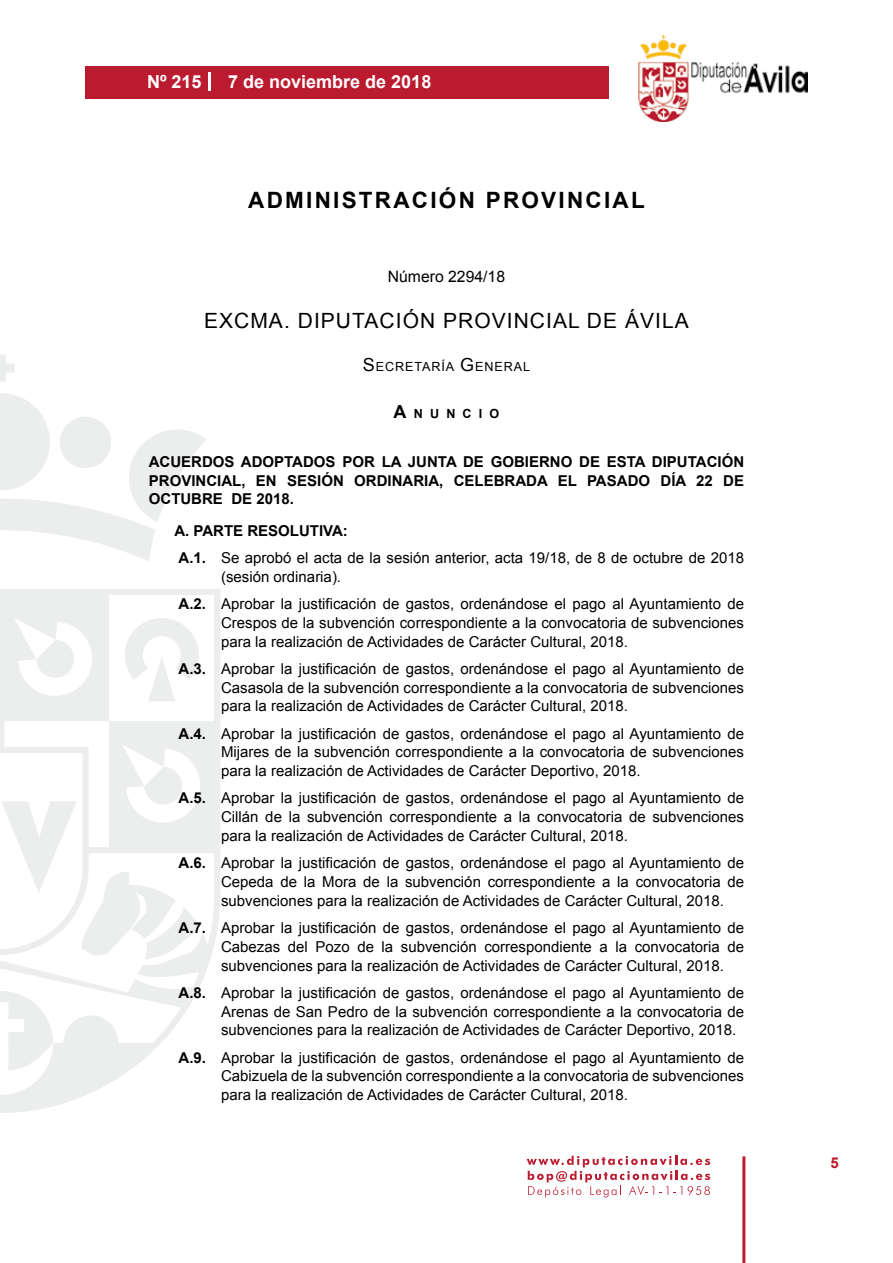
<style>
.page{position:relative;width:893px;height:1263px;background:#fff}
.page>*{position:absolute;margin:0;border:0;box-sizing:border-box;transform-origin:0 0}
.t1{font:700 22.5px "Arial";letter-spacing:.1em;color:#000}
.t2{font:21px "Arial";letter-spacing:.05em;color:#000}
.t3{font:700 18px "Arial";color:#fff}
.t4{font:15.75px "Arial";color:#000}
.t5{font:15px/18.8px "Arial";color:#000;text-align:justify}
.t6{font:700 15px/18.8px "Arial";color:#000;text-align:justify}
.t7{font:700 15px "Arial";color:#ba1b2f}
.t8{font:12.6px "Arial";letter-spacing:.07em;color:#000}
.t9{font:700 12.6px "Arial";letter-spacing:.57em;color:#000}
.s1{font-size:18px}
.s2{font-weight:700}
</style>
<div class="page">
<svg style="left:527px;top:1156px;width:183px;height:41px"></svg>
<div style="left:85px;top:66px;width:523px;height:33px;background:#ba1b2f"></div>
<img style="left:638px;top:36px;width:170px;height:86px">
<hr style="left:742px;top:1156px;width:3px;height:107px;background:#ba1b2f">
<svg style="left:208px;top:72px;width:2px;height:18px"></svg>
<svg style="left:0;top:355px;width:15px;height:27px"></svg>
<svg style="left:0;top:393px;width:206px;height:168px"></svg>
<svg style="left:0;top:589px;width:220px;height:524px"></svg>
<svg style="left:36px;top:640px;width:40px;height:40px"></svg>
<svg style="left:125px;top:618px;width:74px;height:83px"></svg>
<svg style="left:0;top:991px;width:53px;height:79px"></svg>
<svg style="left:1px;top:767px;width:198px;height:192px"></svg>
<p class="t3" style="left:147px;top:69px;width:56px">Nº 215</p>
<p class="t3" style="left:228px;top:69px;width:205px">7 de noviembre de 2018</p>
<h1 class="t1" style="left:248px;top:185px;width:398px">ADMINISTRACIÓN PROVINCIAL</h1>
<p class="t4" style="left:388px;top:266px;width:119px">Número 2294/18</p>
<h2 class="t2" style="left:204px;top:307px;width:486px">EXCMA. DIPUTACIÓN PROVINCIAL DE ÁVILA</h2>
<p class="t8" style="left:363px;top:359px;width:169px"><span class="s1">S</span>ECRETARÍA <span class="s1">G</span>ENERAL</p>
<p class="t9" style="left:394px;top:405px;width:107px"><span class="s1">A</span>NUNCIO</p>
<p class="t6" style="left:149px;top:453px;width:597px">ACUERDOS ADOPTADOS POR LA JUNTA DE GOBIERNO DE ESTA DIPUTACIÓN PROVINCIAL, EN SESIÓN ORDINARIA, CELEBRADA EL PASADO DÍA 22 DE OCTUBRE DE 2018.</p>
<p class="t5" style="left:174px;top:517px;width:571px;line-height:27.3px"><span class="s2">A. PARTE RESOLUTIVA:<br>A.1.</span> Se aprobó el acta de la sesión anterior, acta 19/18, de 8 de octubre de 2018</p>
<p class="t5" style="left:179px;top:563px;width:567px;line-height:27.3px;text-indent:43px">(sesión ordinaria).<br><span class="s2">A.2.</span> Aprobar la justificación de gastos, ordenándose el pago al Ayuntamiento de</p>
<p class="t5" style="left:221px;top:613px;width:524px">Crespos de la subvención correspondiente a la convocatoria de subvenciones para la realización de Actividades de Carácter Cultural, 2018.</p>
<p class="t5" style="left:221px;top:659px;width:524px;text-indent:-43px"><span class="s2">A.3.</span> Aprobar la justificación de gastos, ordenándose el pago al Ayuntamiento de Casasola de la subvención correspondiente a la convocatoria de subvenciones para la realización de Actividades de Carácter Cultural, 2018.</p>
<p class="t5" style="left:221px;top:724px;width:524px;text-indent:-43px"><span class="s2">A.4.</span> Aprobar la justificación de gastos, ordenándose el pago al Ayuntamiento de Mijares de la subvención correspondiente a la convocatoria de subvenciones para la realización de Actividades de Carácter Deportivo, 2018.</p>
<p class="t5" style="left:221px;top:789px;width:524px;text-indent:-43px"><span class="s2">A.5.</span> Aprobar la justificación de gastos, ordenándose el pago al Ayuntamiento de Cillán de la subvención correspondiente a la convocatoria de subvenciones para la realización de Actividades de Carácter Cultural, 2018.</p>
<p class="t5" style="left:221px;top:854px;width:524px;text-indent:-43px"><span class="s2">A.6.</span> Aprobar la justificación de gastos, ordenándose el pago al Ayuntamiento de Cepeda de la Mora de la subvención correspondiente a la convocatoria de subvenciones para la realización de Actividades de Carácter Cultural, 2018.</p>
<p class="t5" style="left:221px;top:918px;width:524px;text-indent:-43px"><span class="s2">A.7.</span> Aprobar la justificación de gastos, ordenándose el pago al Ayuntamiento de Cabezas del Pozo de la subvención correspondiente a la convocatoria de subvenciones para la realización de Actividades de Carácter Cultural, 2018.</p>
<p class="t5" style="left:221px;top:983px;width:524px;text-indent:-43px"><span class="s2">A.8.</span> Aprobar la justificación de gastos, ordenándose el pago al Ayuntamiento de Arenas de San Pedro de la subvención correspondiente a la convocatoria de subvenciones para la realización de Actividades de Carácter Deportivo, 2018.</p>
<p class="t5" style="left:221px;top:1048px;width:524px;text-indent:-43px"><span class="s2">A.9.</span> Aprobar la justificación de gastos, ordenándose el pago al Ayuntamiento de Cabizuela de la subvención correspondiente a la convocatoria de subvenciones para la realización de Actividades de Carácter Cultural, 2018.</p>
<p class="t7" style="left:831px;top:1153px;width:10px">5</p>
</div>
